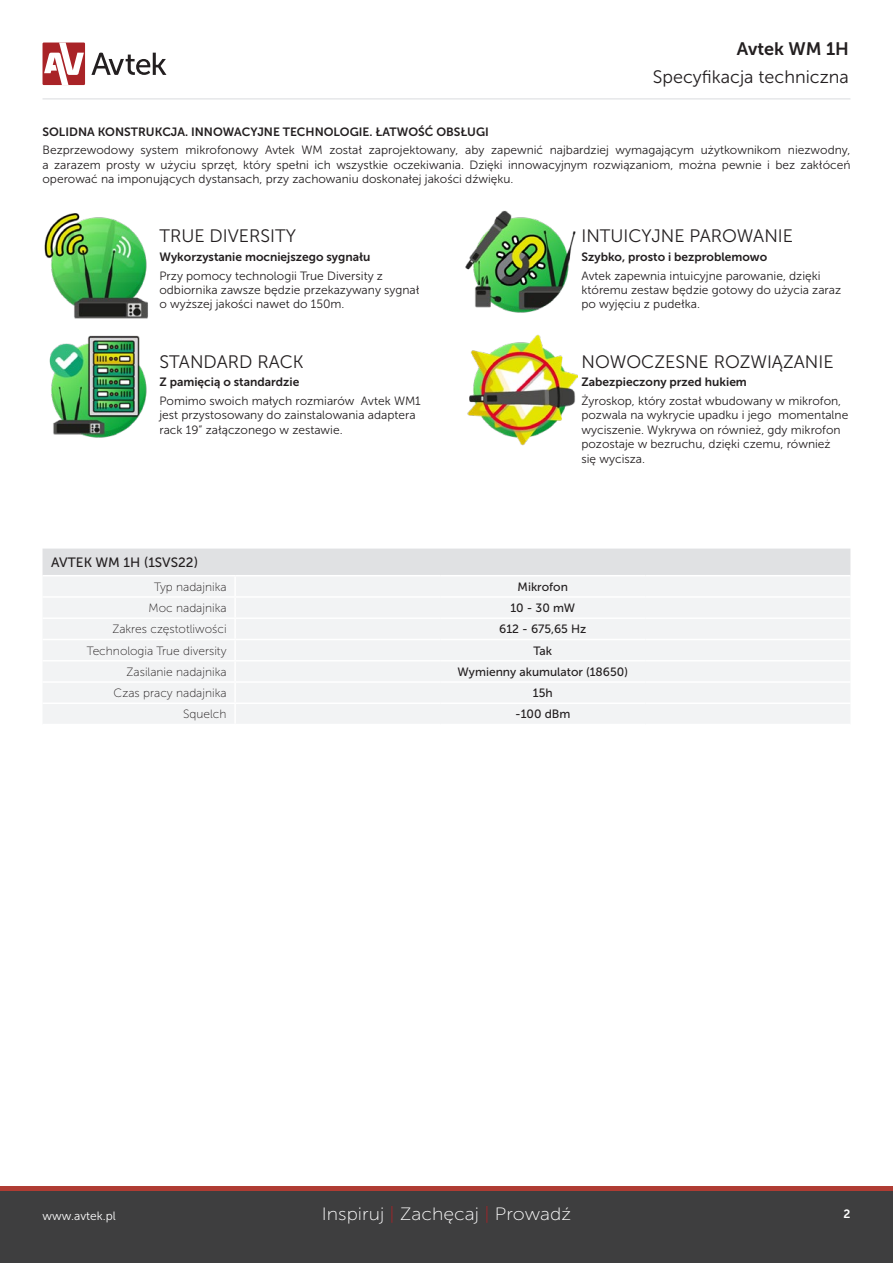
<style>
.page{position:relative;width:893px;height:1263px;background:#fff}
.page>*{position:absolute;margin:0;border:0;box-sizing:border-box;transform-origin:0 0}
.t1{font:18px "Museo Sans 300";color:#231f20}
.t2{font:18px "Museo Sans 700";color:#231f20}
.t3{font:17.85px "Museo Sans 100";color:#fff;scale:1.09 1}
.Grupa{font:13.5px "Museo Sans 500";color:#231f20}
.paragraf{font:12px/14.4px "Museo Sans 300";color:#231f20}
.paragraf-2{font:12px "Museo Sans 700";color:#231f20}
.Cell_right_align{font:12px "Museo Sans 100";color:#231f20}
.Cell_center_align{font:12px "Museo Sans 500";color:#231f20}
.t4{font:12px "Museo Sans 300";color:#fff}
.t5{font:12px "Museo Sans 700";color:#fff}
.s1{color:#a92327}
</style>
<div class="page">
<svg style="left:91px;top:53px;width:75px;height:22px"></svg>
<div style="left:43px;top:43px;width:42px;height:42px;background:#a92327"></div>
<svg style="left:44px;top:43px;width:40px;height:42px"></svg>
<hr style="left:43px;top:98px;width:807px;height:2px;background:#e6e7e9">
<div style="left:0;top:1191px;width:893px;height:72px;background:#3e3e3f"></div>
<div style="left:0;top:1186px;width:893px;height:5px;background:#af3c33"></div>
<img style="left:44px;top:213px;width:104px;height:106px">
<img style="left:49px;top:335px;width:98px;height:103px">
<img style="left:465px;top:210px;width:111px;height:103px">
<img style="left:467px;top:334px;width:110px;height:112px">
<div style="left:43px;top:549px;width:807px;height:26px;background:#e0e1e3"></div>
<div style="left:43px;top:577px;width:807px;height:147px;background:#f2f3f4"></div>
<hr style="left:43px;top:596px;width:192px;height:2px;background:#fff">
<hr style="left:43px;top:617px;width:192px;height:2px;background:#fff">
<hr style="left:43px;top:639px;width:192px;height:1px;background:#fff">
<hr style="left:43px;top:660px;width:192px;height:1px;background:#fff">
<hr style="left:43px;top:681px;width:192px;height:2px;background:#fff">
<hr style="left:43px;top:702px;width:192px;height:2px;background:#fff">
<hr style="left:234px;top:576px;width:2px;height:20px;background:#fff">
<svg style="left:234px;top:598px;width:2px;height:19px"></svg>
<hr style="left:234px;top:619px;width:2px;height:20px;background:#fff">
<hr style="left:234px;top:640px;width:2px;height:20px;background:#fff">
<hr style="left:234px;top:661px;width:2px;height:20px;background:#fff">
<svg style="left:234px;top:683px;width:2px;height:19px"></svg>
<hr style="left:234px;top:704px;width:2px;height:20px;background:#fff">
<hr style="left:235px;top:596px;width:205px;height:2px;background:#fff">
<hr style="left:440px;top:596px;width:205px;height:2px;background:#fff">
<hr style="left:645px;top:596px;width:205px;height:2px;background:#fff">
<hr style="left:235px;top:617px;width:205px;height:2px;background:#fff">
<hr style="left:440px;top:617px;width:205px;height:2px;background:#fff">
<hr style="left:645px;top:617px;width:205px;height:2px;background:#fff">
<hr style="left:235px;top:639px;width:205px;height:1px;background:#fff">
<hr style="left:440px;top:639px;width:205px;height:1px;background:#fff">
<hr style="left:645px;top:639px;width:205px;height:1px;background:#fff">
<hr style="left:235px;top:660px;width:205px;height:1px;background:#fff">
<hr style="left:440px;top:660px;width:205px;height:1px;background:#fff">
<hr style="left:645px;top:660px;width:205px;height:1px;background:#fff">
<hr style="left:235px;top:681px;width:205px;height:2px;background:#fff">
<hr style="left:440px;top:681px;width:205px;height:2px;background:#fff">
<hr style="left:645px;top:681px;width:205px;height:2px;background:#fff">
<hr style="left:235px;top:702px;width:205px;height:2px;background:#fff">
<hr style="left:440px;top:702px;width:205px;height:2px;background:#fff">
<hr style="left:645px;top:702px;width:205px;height:2px;background:#fff">
<h1 class="t2" style="left:737px;top:39px;width:114px">Avtek WM 1H</h1>
<p class="t1" style="left:653px;top:67px;width:198px">Specyfikacja techniczna</p>
<p class="paragraf-2" style="left:43px;top:125px;width:448px">SOLIDNA KONSTRUKCJA. INNOWACYJNE TECHNOLOGIE. ŁATWOŚĆ OBSŁUGI</p>
<p class="paragraf" style="left:43px;top:143px;width:809px;text-align:justify">Bezprzewodowy system mikrofonowy Avtek WM został zaprojektowany, aby zapewnić najbardziej wymagającym użytkownikom niezwodny, a zarazem prosty w użyciu sprzęt, który spełni ich wszystkie oczekiwania. Dzięki innowacyjnym rozwiązaniom, można pewnie i bez zakłóceń operować na imponujących dystansach, przy zachowaniu doskonałej jakości dźwięku.</p>
<h1 class="t1" style="left:159px;top:226px;width:138px">TRUE DIVERSITY</h1>
<p class="paragraf-2" style="left:159px;top:250px;width:213px">Wykorzystanie mocniejszego sygnału</p>
<p class="paragraf" style="left:159px;top:268px;width:262px">Przy pomocy technologii True Diversity z odbiornika zawsze będzie przekazywany sygnał o wyższej jakości nawet do 150m.</p>
<h1 class="t1" style="left:159px;top:352px;width:146px">STANDARD RACK</h1>
<p class="paragraf-2" style="left:159px;top:375px;width:141px">Z pamięcią o standardzie</p>
<p class="paragraf" style="left:159px;top:394px;width:263px">Pomimo swoich małych rozmiarów Avtek WM1 jest przystosowany do zainstalowania adaptera rack 19” załączonego w zestawie.</p>
<h1 class="t1" style="left:581px;top:226px;width:213px">INTUICYJNE PAROWANIE</h1>
<p class="paragraf-2" style="left:581px;top:250px;width:187px">Szybko, prosto i bezproblemowo</p>
<p class="paragraf" style="left:581px;top:268px;width:261px">Avtek zapewnia intuicyjne parowanie, dzięki któremu zestaw będzie gotowy do użycia zaraz po wyjęciu z pudełka.</p>
<h1 class="t1" style="left:581px;top:352px;width:254px">NOWOCZESNE ROZWIĄZANIE</h1>
<p class="paragraf-2" style="left:581px;top:375px;width:167px">Zabezpieczony przed hukiem</p>
<p class="paragraf" style="left:581px;top:394px;width:268px">Żyroskop, który został wbudowany w mikrofon, pozwala na wykrycie upadku i jego momentalne wyciszenie. Wykrywa on również, gdy mikrofon pozostaje w bezruchu, dzięki czemu, również się wycisza.</p>
<p class="Grupa" style="left:51px;top:555px;width:149px">AVTEK WM 1H (1SVS22)</p>
<p class="Cell_right_align" style="left:154px;top:580px;width:74px">Typ nadajnika</p>
<p class="Cell_center_align" style="left:518px;top:580px;width:52px">Mikrofon</p>
<p class="Cell_right_align" style="left:149px;top:602px;width:80px">Moc nadajnika</p>
<p class="Cell_center_align" style="left:510px;top:601px;width:66px">10 - 30 mW</p>
<p class="Cell_right_align" style="left:112px;top:623px;width:116px">Zakres częstotliwości</p>
<p class="Cell_center_align" style="left:499px;top:623px;width:89px">612 - 675,65 Hz</p>
<p class="Cell_right_align" style="left:87px;top:644px;width:141px">Technologia True diversity</p>
<p class="Cell_center_align" style="left:533px;top:644px;width:20px">Tak</p>
<p class="Cell_right_align" style="left:127px;top:665px;width:102px">Zasilanie nadajnika</p>
<p class="Cell_center_align" style="left:458px;top:665px;width:172px">Wymienny akumulator (18650)</p>
<p class="Cell_right_align" style="left:114px;top:687px;width:114px">Czas pracy nadajnika</p>
<p class="Cell_center_align" style="left:533px;top:686px;width:21px">15h</p>
<p class="Cell_right_align" style="left:183px;top:708px;width:45px">Squelch</p>
<p class="Cell_center_align" style="left:515px;top:708px;width:57px">-100 dBm</p>
<p class="t4" style="left:43px;top:1210px;width:75px">www.avtek.pl</p>
<h2 class="t3" style="left:322px;top:1205px;width:230px">Inspiruj <span class="s1">|</span> Zachęcaj <span class="s1">|</span> Prowadź</h2>
<p class="t5" style="left:843px;top:1207px;width:8px">2</p>
</div>
